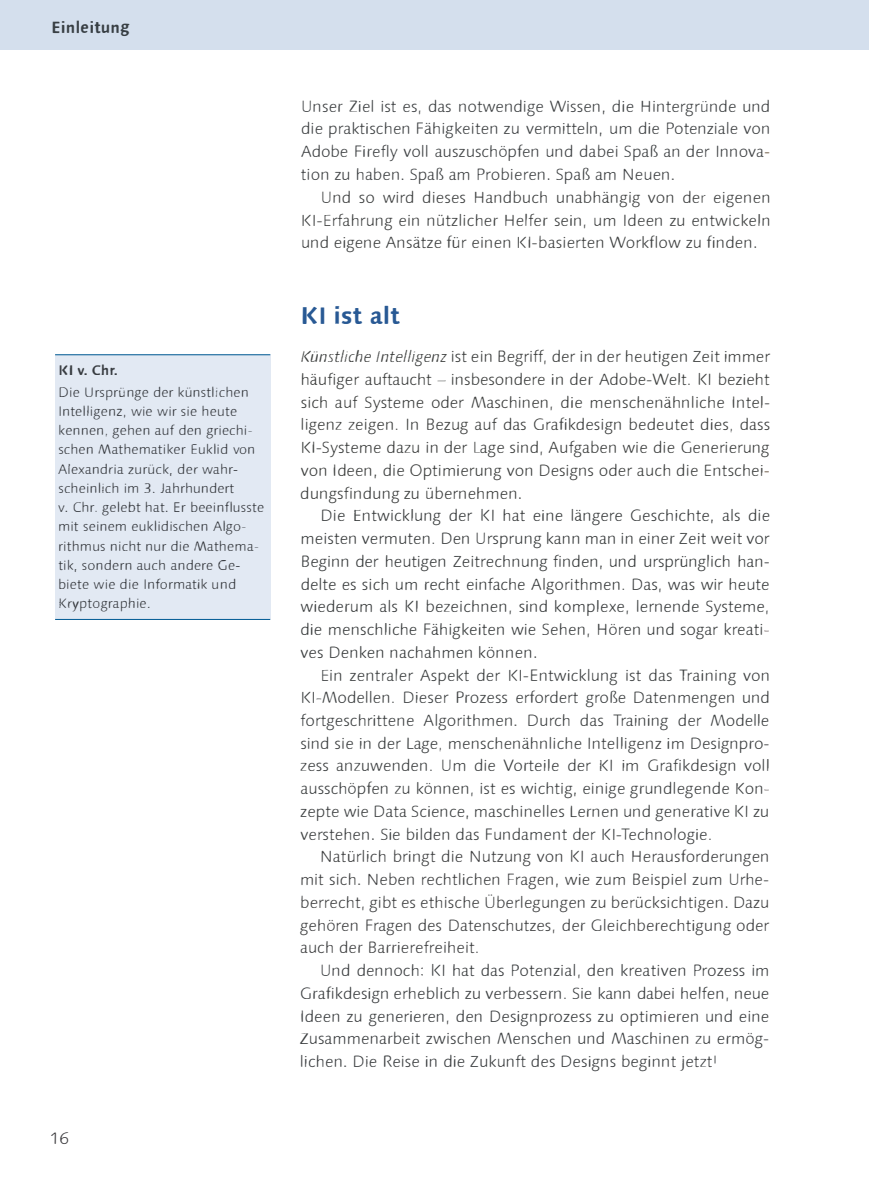
<style>
.page{position:relative;width:869px;height:1191px;background:#fff}
.page>*{position:absolute;margin:0;border:0;box-sizing:border-box;transform-origin:0 0}
.t1{font:18.55px "Fd 32580";color:#285994}
.t2{font:12.6px/22.8px "Fd 13509";letter-spacing:-.005em;color:#3d4041;text-align:justify}
.t3{font:12.6px/22.8px "Fd 13509";letter-spacing:-.005em;color:#3c3e3d;text-align:justify}
.t4{font:12.6px/22.8px "Fd 13509";letter-spacing:-.005em;color:#393c3d}
.t5{font:12.6px/22.8px "Fd 13509";letter-spacing:-.005em;color:#3b3e40;text-align:justify}
.t6{font:12.6px/22.8px "Fd 13509";letter-spacing:-.005em;color:#3f4041;text-align:justify}
.t7{font:12.6px/22.8px "Fd 13509";letter-spacing:-.005em;color:#3e4143;text-align:justify}
.t8{font:12.6px/22.8px "Fd 13509";color:#3e4040;text-align:justify}
.t9{font:12.6px "Fd 16899";letter-spacing:.01em;color:#383f44}
.t10{font:12.6px "Fd 13509";color:#3e3d40}
.t11{font:12.08px "Fd 37042";color:#373b40}
.t12{font:10.5px/19.2px "Fd 32577";color:#373a3f}
.s1{font-family:"Fd 32584";font-size:7.17px}
.s2{font-family:"Fd 37042";font-size:12.08px}
.s3{color:#36393e}
.s4{color:#5c4850}
</style>
<div class="page">
<div style="left:55px;top:355px;width:215px;height:37px;background:#e2e9f3"></div>
<hr style="left:55px;top:354px;width:215px;height:1px;background:#005a93">
<div style="left:55px;top:391px;width:215px;height:227px;background:#e2e9f3"></div>
<hr style="left:55px;top:619px;width:215px;height:1px;background:#005a93">
<div style="left:0;top:0;width:868px;height:50px;background:#d4dfed"></div>
<p class="t9" style="left:52px;top:20px;width:79px">Einleitung</p>
<p class="t11" style="left:59px;top:362px;width:59px">l&lt;I <span class="s1">v.</span> Chr.</p>
<p class="t12" style="left:58px;top:383px;width:207px">Die Ursprünge der künstlichen<br>Intelligenz, wie wir sie heute kennen, gehen auf den griechi&shy;schen Mathematiker Euklid von<br>Alexandria zurück, der wahr&shy;scheinlich im <span class="s2">3.</span> Jahrhundert<br><span class="s3">v. Chr. gelebt hat. Er beeinflusste mit seinem euklidischen Algo&shy;rithmus nicht nur die Mathema&shy;tik, sondern auch andere Ge&shy;biete wie die Informatik und l&lt;ryptographie.</span></p>
<p class="t10" style="left:52px;top:1131px;width:19px">16</p>
<p class="t7" style="left:300px;top:96px;width:471px">Unser Ziel ist es, das notwendige Wissen, die Hintergründe und die praktischen Fähigkeiten zu vermitteln, um die Potenziale von Adobe Firefly voll auszuschöpfen und dabei Spaß an der Innova&shy;tion zu haben. Spaß am Probieren. Spaß am Neuen.</p>
<p class="t8" style="left:300px;top:187px;width:471px;text-indent:22px">Und so wird dieses Handbuch unabhängig von der eigenen 1&lt;1-Erfahrung ein nützlicher Helfer sein, um Ideen zu entwickeln und eigene Ansätze für einen 1&lt;1-basierten Workflow zu finden.</p>
<h1 class="t1" style="left:302px;top:305px;width:99px">l&lt;I ist alt</h1>
<p class="t3" style="left:300px;top:346px;width:471px"><span class="s2">l&lt;ünstliche Intelligenz</span> ist ein Begriff, der in der heutigen Zeit immer häufiger auftaucht - insbesondere in der Adobe-Welt. l&lt;I bezieht sich auf Systeme oder Maschinen, die menschenähnliche Intel&shy;ligenz zeigen. In Bezug auf das Grafikdesign bedeutet dies, dass 1&lt;1-Systeme dazu in der Lage sind, Aufgaben wie die Generierung von Ideen, die Optimierung von Designs oder auch die Entschei&shy;dungsfindung zu übernehmen.</p>
<p class="t4" style="left:300px;top:505px;width:471px;text-indent:21px">Die Entwicklung der l&lt;I hat eine längere Geschichte, als die meisten vermuten. Den Ursprung kann man in einer Zeit weit vor Beginn der heutigen Zeitrechnung finden, und ursprünglich han&shy;delte es sich um recht einfache Algorithmen. Das, was wir heute wiederum als l&lt;I bezeichnen, sind komplexe, lernende Systeme, die menschliche Fähigkeiten wie Sehen, Hören und sogar kreati&shy;ves Denken nachahmen können.</p>
<p class="t2" style="left:300px;top:665px;width:471px;text-indent:20px">Ein zentraler Aspekt der 1&lt;1-Entwicklung ist das Training von 1&lt;1-Modellen. Dieser Prozess erfordert große Datenmengen und fortgeschrittene Algorithmen. Durch das Training der Modelle sind sie in der Lage, menschenähnliche Intelligenz im Designpro&shy;zess anzuwenden. Um die Vorteile der l&lt;I im Grafikdesign voll ausschöpfen zu können, ist es wichtig, einige grundlegende l&lt;on&shy;zepte wie Data Science, maschinelles Lernen und generative l&lt;I zu verstehen. Sie bilden das Fundament der 1&lt;1-Technologie.</p>
<p class="t6" style="left:300px;top:846px;width:471px;text-indent:20px">Natürlich bringt die Nutzung von l&lt;I auch Herausforderungen mit sich. Neben rechtlichen Fragen, wie zum Beispiel zum Urhe&shy;berrecht, gibt es ethische Überlegungen zu berücksichtigen. Dazu gehören Fragen des Datenschutzes, der Gleichberechtigung oder auch der Barrierefreiheit.</p>
<p class="t5" style="left:299px;top:960px;width:471px;text-indent:22px">Und dennoch: l&lt;I hat das Potenzial, den kreativen Prozess im Grafikdesign erheblich zu verbessern. Sie kann dabei helfen, neue Ideen zu generieren, den Designprozess zu optim<span class="s4">i</span>eren und eine Zusammenarbeit zwischen Menschen und Maschinen zu ermög&shy;lichen. Die Reise in die Zukunft des Designs beginntjetztl</p>
</div>
